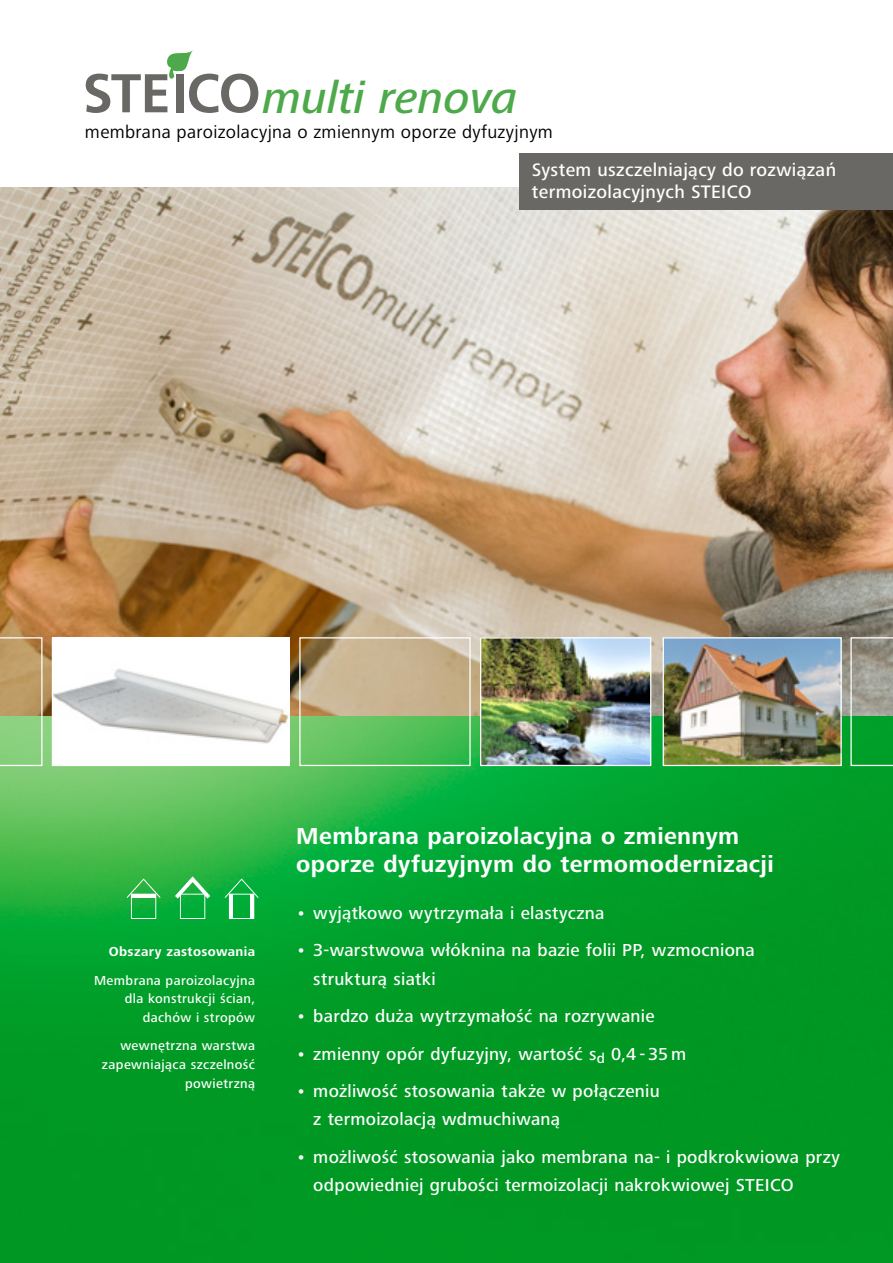
<style>
.page{position:relative;width:893px;height:1263px;background:#fff}
.page>*{position:absolute;margin:0;border:0;box-sizing:border-box;transform-origin:0 0}
.t1{font:italic 500 46.2px "Frutiger Next LTW1 G";color:#4da94a}
.Headline{font:700 24px/28.2px "Frutiger Next LTW1 G";letter-spacing:.015em;color:#fff}
.Titelseite__Farb{font:500 18.75px/22.5px "Frutiger Next LTW1 G";letter-spacing:.02em;color:#fff}
.t2{font:18.6px "Frutiger Next LTW1 G";letter-spacing:.02em;color:#000}
.t3{font:500 18px/28.2px "Frutiger Next LTW1 G";letter-spacing:.015em;color:#fff}
.Marginalien_medium{font:500 13.5px/18.8px "Frutiger Next LTW1 G";letter-spacing:.025em;color:#fff;text-align:right}
.Marginalien_bold{font:700 13.5px "Frutiger Next LTW1 G";letter-spacing:.025em;color:#fff}
</style>
<div class="page">
<img style="left:0;top:188px;width:893px;height:528px">
<img style="left:0;top:716px;width:893px;height:547px">
<svg style="left:850px;top:637px;width:43px;height:129px;background:#67a06e"></svg>
<svg style="left:0;top:637px;width:43px;height:129px;background:#adb274"></svg>
<div style="left:299px;top:637px;width:172px;height:129px;border:1px solid #fff"></div>
<img style="left:482px;top:639px;width:167px;height:125px">
<div style="left:480px;top:637px;width:171px;height:129px;border:1px solid #fff"></div>
<img style="left:665px;top:639px;width:175px;height:125px">
<div style="left:663px;top:637px;width:179px;height:129px;border:1px solid #fff"></div>
<img style="left:54px;top:639px;width:234px;height:125px">
<svg style="left:86px;top:50px;width:172px;height:63px"></svg>
<div style="left:519px;top:153px;width:374px;height:57px;background:#6a6864"></div>
<svg style="left:224px;top:878px;width:35px;height:41px"></svg>
<svg style="left:171px;top:873px;width:43px;height:46px;background:#30ba56"></svg>
<svg style="left:126px;top:878px;width:35px;height:41px"></svg>
<p class="t1" style="left:263px;top:71px;width:256px">multi renova</p>
<p class="t2" style="left:85px;top:121px;width:469px">membrana paroizolacyjna o zmiennym oporze dyfuzyjnym</p>
<p class="Titelseite__Farb" style="left:532px;top:159px;width:306px">System uszczelniający do rozwiązań termoizolacyjnych STEICO</p>
<p class="Marginalien_bold" style="left:109px;top:944px;width:148px">Obszary zastosowania</p>
<p class="Marginalien_medium" style="left:94px;top:971px;width:163px">Membrana paroizolacyjna dla konstrukcji ścian, dachów i stropów</p>
<p class="Marginalien_medium" style="left:102px;top:1037px;width:155px">wewnętrzna warstwa zapewniająca szczelność powietrzną</p>
<p class="Headline" style="left:296px;top:822px;width:479px">Membrana paroizolacyjna o zmiennym oporze dyfuzyjnym do termomodernizacji</p>
<p class="t3" style="left:296px;top:899px;width:310px">• wyjątkowo wytrzymała i elastyczna</p>
<p class="t3" style="left:313px;top:937px;width:443px;text-indent:-17px">• 3-warstwowa włóknina na bazie folii PP, wzmocniona strukturą siatki</p>
<p class="t3" style="left:296px;top:1002px;width:360px">• bardzo duża wytrzymałość na rozrywanie</p>
<p class="t3" style="left:296px;top:1040px;width:391px">• zmienny opór dyfuzyjny, wartość s<sub>d</sub> 0,4 - 35 m</p>
<p class="t3" style="left:313px;top:1077px;width:348px;text-indent:-17px">• możliwość stosowania także w połączeniu z termoizolacją wdmuchiwaną</p>
<p class="t3" style="left:313px;top:1143px;width:528px;text-indent:-17px">• możliwość stosowania jako membrana na- i podkrokwiowa przy odpowiedniej grubości termoizolacji nakrokwiowej STEICO</p>
</div>
